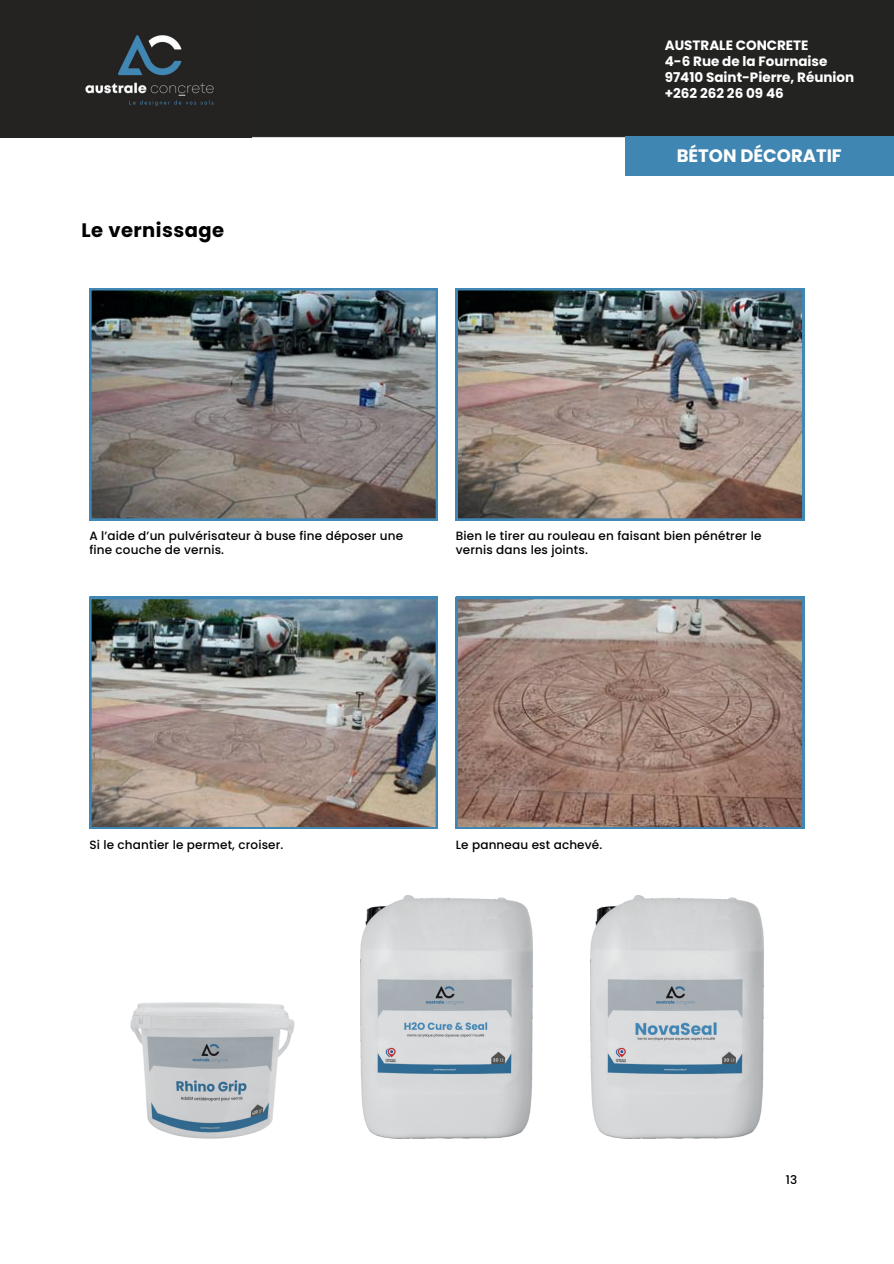
<style>
.page{position:relative;width:894px;height:1264px;background:#fff}
.page>*{position:absolute;margin:0;border:0;box-sizing:border-box;transform-origin:0 0}
.t1{font:700 19.5px "Poppins";letter-spacing:.025em;color:#000}
.t2{font:700 18px "Poppins";color:#fff}
.t3{font:700 13.5px/15.8px "Poppins";color:#fff}
.t4{font:500 12px/14px "Poppins";letter-spacing:.015em;color:#000}
</style>
<div class="page">
<img style="left:89px;top:288px;width:349px;height:232px">
<img style="left:455px;top:288px;width:349px;height:232px">
<img style="left:89px;top:597px;width:349px;height:231px">
<svg style="left:455px;top:597px;width:349px;height:231px;background:#9a8279"></svg>
<div style="left:0;top:0;width:893px;height:138px;background:#232322"></div>
<div style="left:625px;top:136px;width:268px;height:39px;background:#3f86b2"></div>
<div style="left:0;top:0;width:251px;height:137px;background:#242322"></div>
<img style="left:85px;top:35px;width:129px;height:71px">
<img style="left:360px;top:895px;width:172px;height:243px">
<img style="left:590px;top:895px;width:172px;height:243px">
<img style="left:131px;top:1002px;width:163px;height:136px">
<h1 class="t1" style="left:81px;top:218px;width:144px">Le vernissage</h1>
<p class="t3" style="left:664px;top:38px;width:191px">AUSTRALE CONCRETE<br>4-6 Rue de la Fournaise<br>97410 Saint-Pierre, Réunion +262 262 26 09 46</p>
<h2 class="t2" style="left:676px;top:145px;width:166px">BÉTON DÉCORATIF</h2>
<p class="t4" style="left:89px;top:529px;width:315px">A l’aide d’un pulvérisateur à buse fine déposer une fine couche de vernis.</p>
<p class="t4" style="left:455px;top:529px;width:307px">Bien le tirer au rouleau en faisant bien pénétrer le vernis dans les joints.</p>
<p class="t4" style="left:89px;top:837px;width:195px">Si le chantier le permet, croiser.</p>
<p class="t4" style="left:455px;top:837px;width:148px">Le panneau est achevé.</p>
<p class="t4" style="left:785px;top:1172px;width:13px">13</p>
</div>
